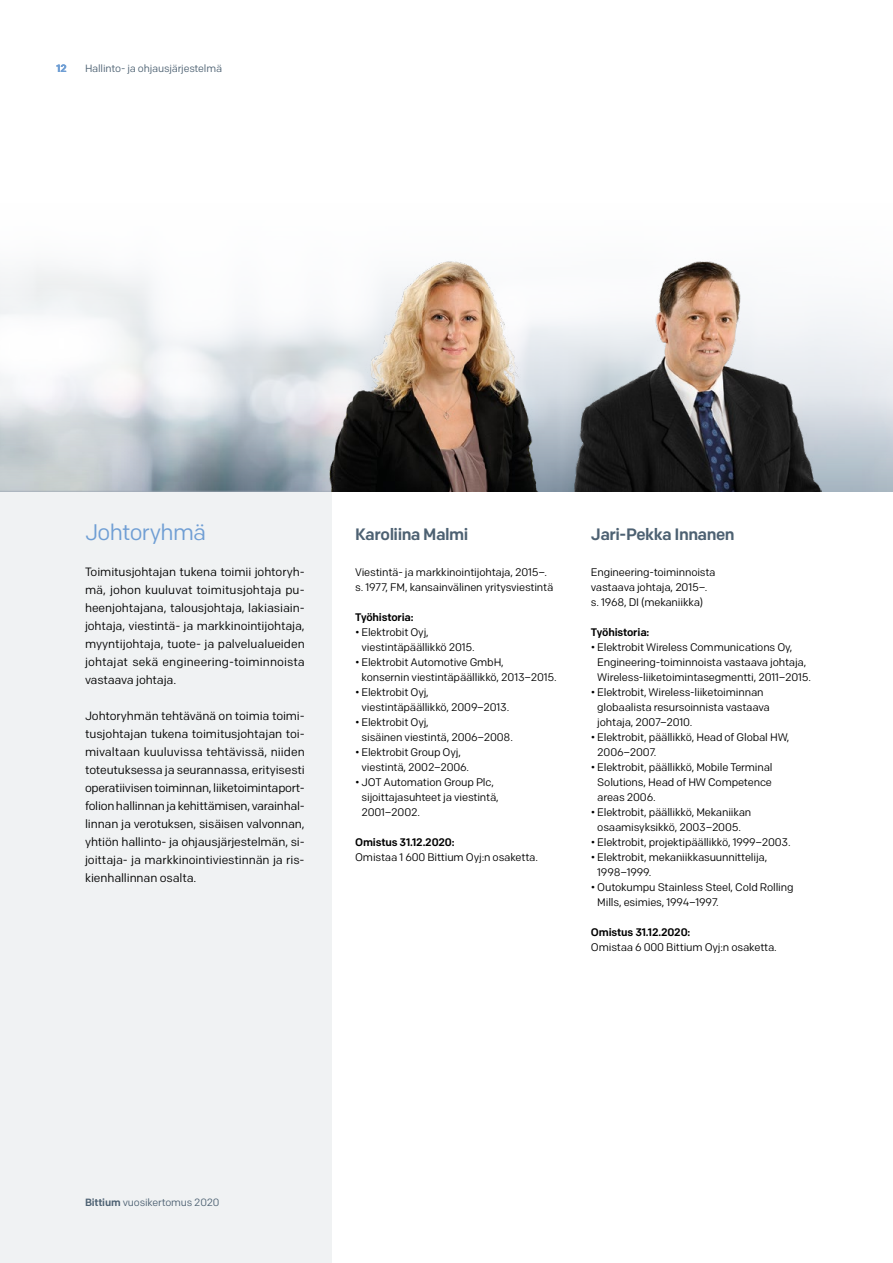
<style>
.page{position:relative;width:893px;height:1263px;background:#fff}
.page>*{position:absolute;margin:0;border:0;box-sizing:border-box;transform-origin:0 0}
.t1{font:22.5px "Colfax";letter-spacing:-.03em;color:#6f9ed4}
.t2{font:500 16.5px "Colfax";letter-spacing:-.03em;color:#4d6172}
.t3{font:12px/18px "Colfax";letter-spacing:-.005em;color:#000;text-align:justify}
.t4{font:10.95px/15px "Colfax";letter-spacing:-.015em;color:#000}
.t5{font:500 10.95px "Colfax";letter-spacing:-.015em;color:#000}
.t6{font:10.5px "Colfax";letter-spacing:-.015em;color:#4d6172}
.t7{font:500 10.5px "Colfax";color:#6f9ed4}
.s1{font-weight:500}
</style>
<div class="page">
<svg style="left:0;top:265px;width:893px;height:130px;fill:#f5f6f8"></svg>
<svg style="left:0;top:395px;width:893px;height:97px"></svg>
<img style="left:568px;top:261px;width:253px;height:231px">
<div style="left:0;top:490px;width:332px;height:773px;background:#f0f2f3"></div>
<hr style="left:0;top:491px;width:332px;height:1px;background:#9ea8b4">
<img style="left:323px;top:261px;width:221px;height:231px">
<p class="t7" style="left:57px;top:62px;width:12px">12</p>
<p class="t6" style="left:85px;top:62px;width:139px">Hallinto- ja ohjausjärjestelmä</p>
<h1 class="t1" style="left:85px;top:518px;width:123px">Johtoryhmä</h1>
<p class="t3" style="left:85px;top:562px;width:221px">Toimitusjohtajan tukena toimii johtoryh&shy;mä, johon kuuluvat toimitusjohtaja pu&shy;heenjohtajana, talousjohtaja, lakiasiain&shy;johtaja, viestintä- ja markkinointijohtaja, myyntijohtaja, tuote- ja palvelualueiden johtajat sekä engineering-toiminnoista vastaava johtaja.</p>
<p class="t3" style="left:85px;top:706px;width:221px">Johtoryhmän tehtävänä on toimia toimi&shy;tusjohtajan tukena toimitusjohtajan toi&shy;mivaltaan kuuluvissa tehtävissä, niiden toteutuksessa ja seurannassa, erityisesti operatiivisen toiminnan, liiketoimintaport&shy;folion hallinnan ja kehittämisen, varainhal&shy;linnan ja verotuksen, sisäisen valvonnan, yhtiön hallinto- ja ohjausjärjestelmän, si&shy;joittaja- ja markkinointiviestinnän ja ris&shy;kienhallinnan osalta.</p>
<h2 class="t2" style="left:355px;top:524px;width:115px">Karoliina Malmi</h2>
<p class="t4" style="left:355px;top:564px;width:200px">Viestintä- ja markkinointijohtaja, 2015–. s. 1977, FM, kansainvälinen yritysviestintä</p>
<p class="t5" style="left:355px;top:610px;width:60px">Työhistoria:</p>
<p class="t4" style="left:362px;top:624px;width:115px;text-indent:-6px">• Elektrobit Oyj, viestintäpäällikkö 2015.</p>
<p class="t4" style="left:362px;top:654px;width:197px;text-indent:-6px">• Elektrobit Automotive GmbH,<br>konsernin viestintäpäällikkö, 2013–2015.</p>
<p class="t4" style="left:362px;top:684px;width:149px;text-indent:-6px">• Elektrobit Oyj, viestintäpäällikkö, 2009–2013.</p>
<p class="t4" style="left:362px;top:714px;width:153px;text-indent:-6px">• Elektrobit Oyj,<br>sisäinen viestintä, 2006–2008.</p>
<p class="t4" style="left:362px;top:744px;width:109px;text-indent:-6px">• Elektrobit Group Oyj, viestintä, 2002–2006.</p>
<p class="t4" style="left:362px;top:774px;width:139px;text-indent:-6px">• JOT Automation Group Plc, sijoittajasuhteet ja viestintä,<br>2001–2002.</p>
<p class="t5" style="left:355px;top:835px;width:101px">Omistus 31.12.2020:</p>
<p class="t4" style="left:355px;top:849px;width:184px">Omistaa 1 600 Bittium Oyj:n osaketta.</p>
<h2 class="t2" style="left:591px;top:524px;width:145px">Jari-Pekka Innanen</h2>
<p class="t4" style="left:591px;top:564px;width:126px">Engineering-toiminnoista vastaava johtaja, 2015–. s. 1968, DI (mekaniikka)</p>
<p class="t5" style="left:591px;top:625px;width:60px">Työhistoria:</p>
<p class="t4" style="left:597px;top:639px;width:215px;text-indent:-6px">• Elektrobit Wireless Communications Oy,<br>Engineering-toiminnoista vastaava johtaja,<br>Wireless-liiketoimintasegmentti, 2011–2015.</p>
<p class="t4" style="left:597px;top:684px;width:174px;text-indent:-6px">• Elektrobit, Wireless-liiketoiminnan globaalista resursoinnista vastaava johtaja, 2007–2010.</p>
<p class="t4" style="left:597px;top:729px;width:194px;text-indent:-6px">• Elektrobit, päällikkö, Head of Global HW,<br>2006–2007.</p>
<p class="t4" style="left:597px;top:759px;width:177px;text-align:justify;text-indent:-6px">• Elektrobit, päällikkö, Mobile Terminal Solutions, Head of HW Competence areas 2006.</p>
<p class="t4" style="left:591px;top:804px;width:162px;text-align:center">• Elektrobit, päällikkö, Mekaniikan osaamisyksikkö, 2003–2005.</p>
<p class="t4" style="left:591px;top:834px;width:201px">• Elektrobit, projektipäällikkö, 1999–2003.</p>
<p class="t4" style="left:597px;top:849px;width:171px;text-indent:-6px">• Elektrobit, mekaniikkasuunnittelija,<br>1998–1999.</p>
<p class="t4" style="left:597px;top:879px;width:198px;text-indent:-6px">• Outokumpu Stainless Steel, Cold Rolling<br>Mills, esimies, 1994–1997.</p>
<p class="t5" style="left:591px;top:925px;width:101px">Omistus 31.12.2020:</p>
<p class="t4" style="left:591px;top:939px;width:187px">Omistaa 6 000 Bittium Oyj:n osaketta.</p>
<p class="t6" style="left:85px;top:1196px;width:136px"><span class="s1">Bittium</span> vuosikertomus 2020</p>
</div>
